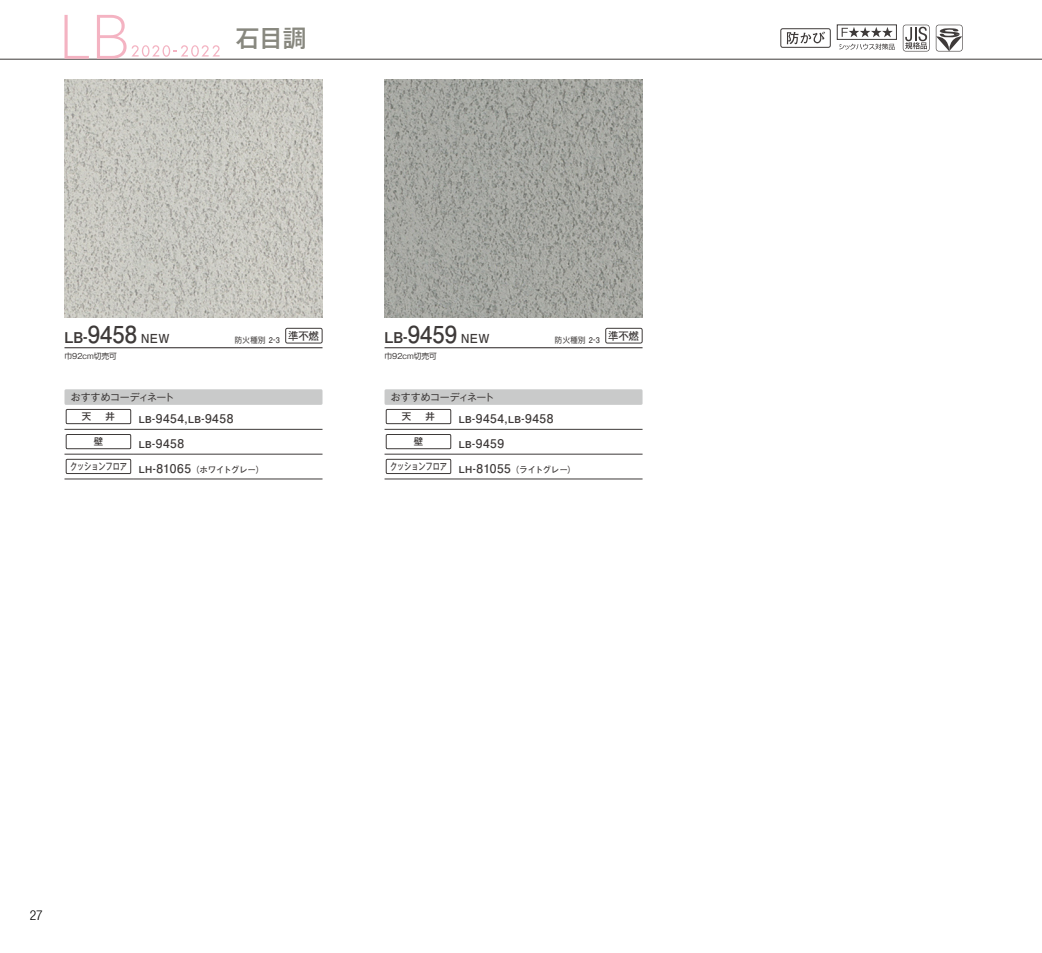
<style>
.page{position:relative;width:1042px;height:953px;background:#fff}
.page>*{position:absolute;margin:0;border:0;box-sizing:border-box;transform-origin:0 0}
.t1{font:500 23.62px "Axis Std";color:#88887f}
._18LB_dc品番2{font:700 23.28px "Futo Go B101 Pro";color:#3e3a39;scale:.95 1}
.t2{font:300 condensed 13.65px "Helvetica Neue LT Std";color:#000}
._18LB_dc内容{font:700 12.08px "Futo Go B101 Pro";letter-spacing:.045em;color:#3e3a39}
.t3{font:700 10.85px "Futo Go B101 Pro";color:#3e3a39;scale:.95 1}
.t4{font:9.97px "Gothic MB101 Pr 5";letter-spacing:-.03em;color:#3e3a39}
.t5{font:500 9.45px "Gothic MB101 Pr 5";color:#3e3a39;scale:.75 1}
.t6{font:500 9.45px "Gothic MB101 Pr 5";color:#3e3a39}
._18LB_dc内容-2{font:700 8.75px "Futo Go B101 Pro";letter-spacing:-.06em;color:#3e3a39}
._18LB_dcスペック{font:7.7px "Shin Go Pro";color:#3e3a39}
._18LB_dc品番2-2{font:7.7px "Shin Go Pro";letter-spacing:.05em;color:#3e3a39;scale:.95 1}
.s1{font-family:"Midashi Go Pro MB31";font-weight:400;font-size:14.88px}
.s2{font-size:12.42px}
.s3{font-family:"Futo Go B101 Pro";font-weight:700}
.s4{font-family:"Gothic BBB Pro";font-weight:500;font-size:8.22px}
.s5{font-family:"Midashi Go Pro MB31";font-weight:400;font-size:9.45px}
.s6{font-size:12.08px}
</style>
<div class="page">
<hr style="left:0;top:59px;width:1042px;height:1px;background:#3e3a39">
<svg style="left:936px;top:25px;width:26px;height:26px"></svg>
<svg style="left:903px;top:25px;width:26px;height:26px"></svg>
<div style="left:837px;top:25px;width:60px;height:15px;border:1px solid #3e3a39"></div>
<svg style="left:841px;top:27px;width:52px;height:10px"></svg>
<svg style="left:839px;top:44px;width:55px;height:6px"></svg>
<div style="left:780px;top:28px;width:51px;height:20px;border:1px solid #3e3a39;border-radius:2px"></div>
<svg style="left:787px;top:31px;width:38px;height:13px"></svg>
<svg style="left:64px;top:15px;width:25px;height:44px"></svg>
<svg style="left:97px;top:15px;width:122px;height:44px"></svg>
<img style="left:64px;top:79px;width:258px;height:238px">
<hr style="left:134px;top:429px;width:188px;height:1px;background:#3e3a39">
<hr style="left:134px;top:454px;width:188px;height:1px;background:#3e3a39">
<hr style="left:134px;top:478px;width:188px;height:1px;background:#3e3a39">
<hr style="left:64px;top:478px;width:70px;height:1px;background:#3e3a39">
<hr style="left:64px;top:429px;width:70px;height:1px;background:#3e3a39">
<hr style="left:64px;top:454px;width:70px;height:1px;background:#3e3a39">
<div style="left:64px;top:389px;width:258px;height:16px;background:#c9caca;border-radius:2px"></div>
<div style="left:66px;top:409px;width:65px;height:15px;border:1px solid #3e3a39"></div>
<div style="left:66px;top:434px;width:65px;height:15px;border:1px solid #3e3a39"></div>
<div style="left:66px;top:459px;width:65px;height:15px;border:1px solid #3e3a39"></div>
<hr style="left:64px;top:347px;width:258px;height:1px;background:#3e3a39">
<div style="left:285px;top:328px;width:37px;height:15px;border:1px solid #3e3a39;border-radius:2px"></div>
<img style="left:384px;top:79px;width:258px;height:238px">
<hr style="left:454px;top:429px;width:188px;height:1px;background:#3e3a39">
<hr style="left:454px;top:454px;width:188px;height:1px;background:#3e3a39">
<hr style="left:454px;top:478px;width:188px;height:1px;background:#3e3a39">
<hr style="left:384px;top:478px;width:70px;height:1px;background:#3e3a39">
<hr style="left:384px;top:429px;width:70px;height:1px;background:#3e3a39">
<hr style="left:384px;top:454px;width:70px;height:1px;background:#3e3a39">
<div style="left:384px;top:389px;width:258px;height:16px;background:#c9caca;border-radius:2px"></div>
<div style="left:386px;top:409px;width:65px;height:15px;border:1px solid #3e3a39"></div>
<div style="left:386px;top:434px;width:65px;height:15px;border:1px solid #3e3a39"></div>
<div style="left:386px;top:459px;width:65px;height:15px;border:1px solid #3e3a39"></div>
<hr style="left:384px;top:347px;width:258px;height:1px;background:#3e3a39">
<div style="left:605px;top:328px;width:37px;height:15px;border:1px solid #3e3a39;border-radius:2px"></div>
<h1 class="t1" style="left:236px;top:20px;width:72px">石目調</h1>
<p class="_18LB_dc品番2" style="left:64px;top:316px;width:112px"><span class="s1">LB-</span>9458 <span class="s2">NEW</span></p>
<p class="_18LB_dc品番2-2" style="left:235px;top:334px;width:49px">防火種別 <span class="s3">2</span><sup>-</sup><span class="s3">3</span></p>
<p class="t3" style="left:288px;top:327px;width:34px">準不燃</p>
<p class="_18LB_dcスペック" style="left:64px;top:350px;width:54px">巾<span class="s4">92cm</span>切売可</p>
<p class="t4" style="left:71px;top:389px;width:105px">おすすめコーディネート</p>
<p class="t6" style="left:82px;top:408px;width:11px">天</p>
<p class="t6" style="left:106px;top:408px;width:11px">井</p>
<p class="t6" style="left:94px;top:434px;width:11px">壁</p>
<p class="t5" style="left:70px;top:458px;width:77px">クッションフロア</p>
<p class="_18LB_dc内容" style="left:139px;top:408px;width:96px"><span class="s5">LB-</span>9454,<span class="s5">LB-</span>9458</p>
<p class="_18LB_dc内容" style="left:139px;top:433px;width:47px"><span class="s5">LB-</span>9458</p>
<p class="_18LB_dc内容-2" style="left:139px;top:462px;width:127px"><span class="s5">LH-</span><span class="s6">81065</span> （ホワイトグレー）</p>
<p class="_18LB_dc品番2" style="left:384px;top:316px;width:112px"><span class="s1">LB-</span>9459 <span class="s2">NEW</span></p>
<p class="_18LB_dc品番2-2" style="left:555px;top:334px;width:49px">防火種別 <span class="s3">2</span><sup>-</sup><span class="s3">3</span></p>
<p class="t3" style="left:608px;top:327px;width:34px">準不燃</p>
<p class="_18LB_dcスペック" style="left:384px;top:350px;width:54px">巾<span class="s4">92cm</span>切売可</p>
<p class="t4" style="left:391px;top:389px;width:105px">おすすめコーディネート</p>
<p class="t6" style="left:402px;top:408px;width:11px">天</p>
<p class="t6" style="left:426px;top:408px;width:11px">井</p>
<p class="t6" style="left:414px;top:434px;width:11px">壁</p>
<p class="t5" style="left:390px;top:458px;width:77px">クッションフロア</p>
<p class="_18LB_dc内容" style="left:459px;top:408px;width:96px"><span class="s5">LB-</span>9454,<span class="s5">LB-</span>9458</p>
<p class="_18LB_dc内容" style="left:459px;top:433px;width:47px"><span class="s5">LB-</span>9459</p>
<p class="_18LB_dc内容-2" style="left:459px;top:462px;width:119px"><span class="s5">LH-</span><span class="s6">81055</span> （ライトグレー）</p>
<p class="t2" style="left:30px;top:906px;width:15px">27</p>
</div>
